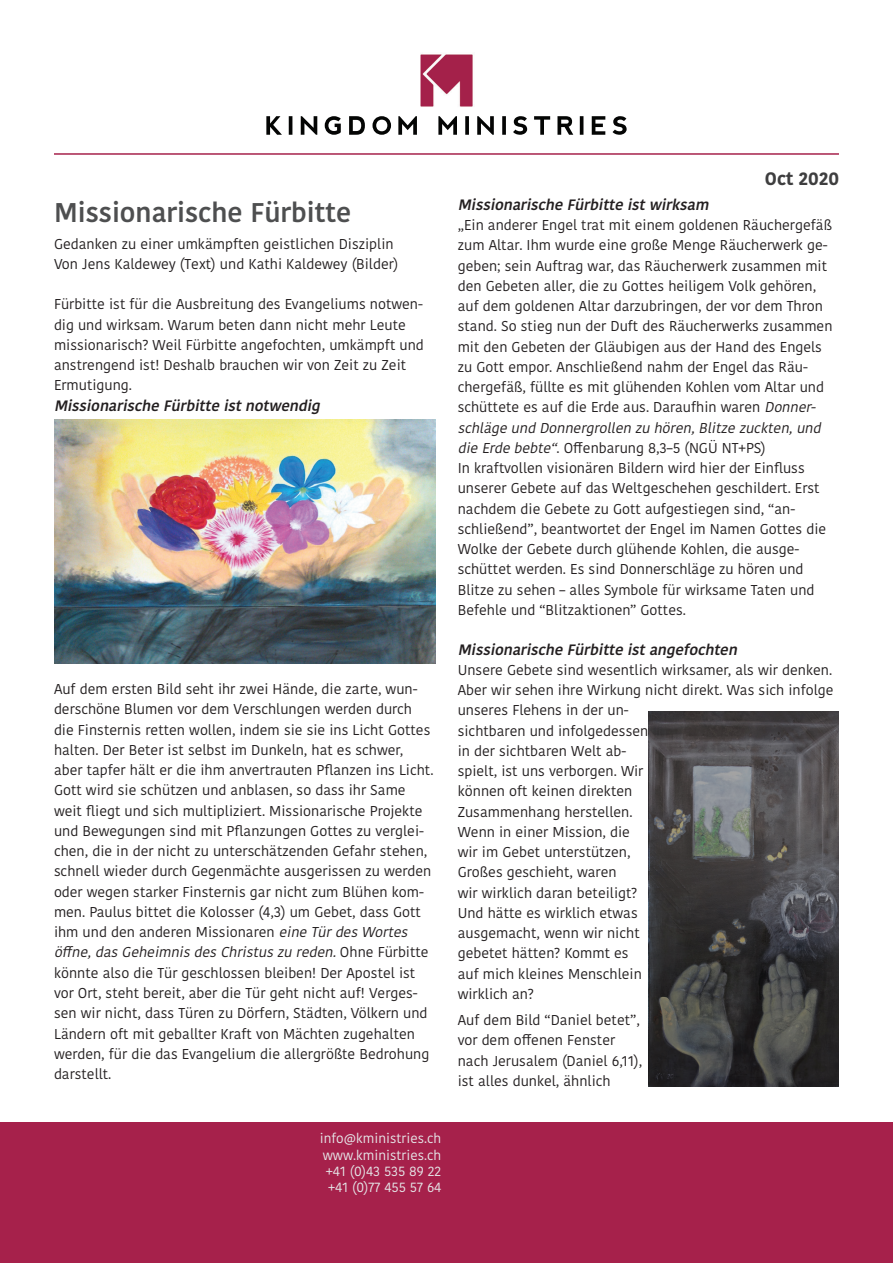
<style>
.page{position:relative;width:893px;height:1263px;background:#fff}
.page>*{position:absolute;margin:0;border:0;box-sizing:border-box;transform-origin:0 0}
.t1{font:600 27px "Kohinoor Devanagari";color:#4e4f50}
.t2{font:700 18px "Kohinoor Devanagari";color:#3e3e3f}
.t3{font:italic 600 15px "Kohinoor Devanagari";color:#231f20}
.t4{font:14.25px/20.2px "Kohinoor Devanagari";color:#231f20}
.t5{font:13.5px "Kohinoor Devanagari";color:#e6e7e9}
.s1{font-style:italic}
</style>
<div class="page">
<img style="left:266px;top:54px;width:361px;height:81px">
<div style="left:0;top:1122px;width:893px;height:141px;background:#a6214b"></div>
<hr style="left:54px;top:153px;width:785px;height:2px;background:#a6214b">
<img style="left:54px;top:419px;width:381px;height:244px">
<img style="left:648px;top:712px;width:191px;height:375px">
<p class="t1" style="left:54px;top:197px;width:299px">Missionarische Fürbitte</p>
<p class="t4" style="left:54px;top:234px;width:341px">Gedanken zu einer umkämpften geistlichen Disziplin</p>
<p class="t4" style="left:54px;top:254px;width:346px">Von Jens Kaldewey (Text) und Kathi Kaldewey (Bilder)</p>
<p class="t4" style="left:54px;top:294px;width:371px">Fürbitte ist für die Ausbreitung des Evangeliums notwen&shy;dig und wirksam. Warum beten dann nicht mehr Leute missionarisch? Weil Fürbitte angefochten, umkämpft und anstrengend ist! Deshalb brauchen wir von Zeit zu Zeit Ermutigung.</p>
<p class="t3" style="left:54px;top:397px;width:272px">MissionarischeFürbitteistnotwendig</p>
<p class="t4" style="left:54px;top:679px;width:381px">Auf dem ersten Bild seht ihr zwei Hände, die zarte, wun&shy;derschöne Blumen vor dem Verschlungen werden durch die Finsternis retten wollen, indem sie sie ins Licht Gottes halten. Der Beter ist selbst im Dunkeln, hat es schwer, aber tapfer hält er die ihm anvertrauten Pflanzen ins Licht.<br>Gott wird sie schützen und anblasen, so dass ihr Same weit fliegt und sich multipliziert. Missionarische Projekte und Bewegungen sind mit Pflanzungen Gottes zu verglei&shy;chen, die in der nicht zu unterschätzenden Gefahr stehen, schnell wieder durch Gegenmächte ausgerissen zu werden oder wegen starker Finsternis gar nicht zum Blühen kom&shy;men. Paulus bittet die Kolosser (4,3) um Gebet, dass Gott ihm und den anderen Missionaren <span class="s1">eineTürdesWortes öffne,dasGeheimnisdesChristuszu reden.</span>O h n e F ü r b i tt e könnte also die Tür geschlossen bleiben! Der Apostel ist vor Ort, steht bereit, aber die Tür geht nicht auf! Verges&shy;sen wir nicht, dass Türen zu Dörfern, Städten, Völkern und Ländern oft mit geballter Kraft von Mächten zugehalten werden, für die das Evangelium die allergrößte Bedrohung darstellt.</p>
<p class="t2" style="left:765px;top:163px;width:76px">Oct 2020</p>
<p class="t3" style="left:458px;top:196px;width:257px">MissionarischeFürbitteistwirksam</p>
<p class="t4" style="left:458px;top:215px;width:376px">„Ein anderer Engel trat mit einem goldenen Räuchergefäß zum Altar. Ihm wurde eine große Menge Räucherwerk ge&shy;geben; sein Auftrag war, das Räucherwerk zusammen mit den Gebeten aller, die zu Gottes heiligem Volk gehören, auf dem goldenen Altar darzubringen, der vor dem Thron stand. So stieg nun der Duft des Räucherwerks zusammen mit den Gebeten der Gläubigen aus der Hand des Engels zu Gott empor. Anschließend nahm der Engel das Räu&shy;chergefäß, füllte es mit glühenden Kohlen vom Altar und schüttete es auf die Erde aus. Daraufhin waren <span class="s1">Donner&shy;schlägeund Donnergrollen zu hören,Blitzezuckten,und dieErdebebte“</span>. Offenbarung 8,3–5 (NGÜ NT+PS)</p>
<p class="t4" style="left:458px;top:458px;width:370px">In kraftvollen visionären Bildern wird hier der Einfluss unserer Gebete auf das Weltgeschehen geschildert. Erst nachdem die Gebete zu Gott aufgestiegen sind, “an&shy;schließend”, beantwortet der Engel im Namen Gottes die Wolke der Gebete durch glühende Kohlen, die ausge&shy;schüttet werden. Es sind Donnerschläge zu hören und Blitze zu sehen – alles Symbole für wirksame Taten und Befehle und “Blitzaktionen” Gottes.</p>
<p class="t3" style="left:458px;top:641px;width:285px">MissionarischeFürbitteistangefochten</p>
<p class="t4" style="left:458px;top:660px;width:377px">Unsere Gebete sind wesentlich wirksamer, als wir denken.<br>Aber wir sehen ihre Wirkung nicht direkt. Was sich infolge unseres Flehens in der un-<br>sichtbaren und infolgedessen<br>in der sichtbaren Welt ab-<br>spielt, ist uns verborgen. Wir<br>können oft keinen direkten<br>Zusammenhang herstellen.<br>Wenn in einer Mission, die<br>wir im Gebet unterstützen,<br>Großes geschieht, waren<br>wir wirklich daran beteiligt?<br>Und hätte es wirklich etwas<br>ausgemacht, wenn wir nicht<br>gebetet hätten? Kommt es<br>auf mich kleines Menschlein<br>wirklich an?</p>
<p class="t4" style="left:458px;top:1010px;width:186px">Auf dem Bild “Daniel betet”, vor dem offenen Fenster nach Jerusalem (Daniel 6,11), ist alles dunkel, ähnlich</p>
<p class="t5" style="left:320px;top:1131px;width:123px">info@kministries.ch</p>
<p class="t5" style="left:323px;top:1147px;width:120px">www.kministries.ch</p>
<p class="t5" style="left:326px;top:1164px;width:117px">+41 (0)43 535 89 22</p>
<p class="t5" style="left:328px;top:1179px;width:115px">+41 (0)77 455 57 64</p>
</div>
